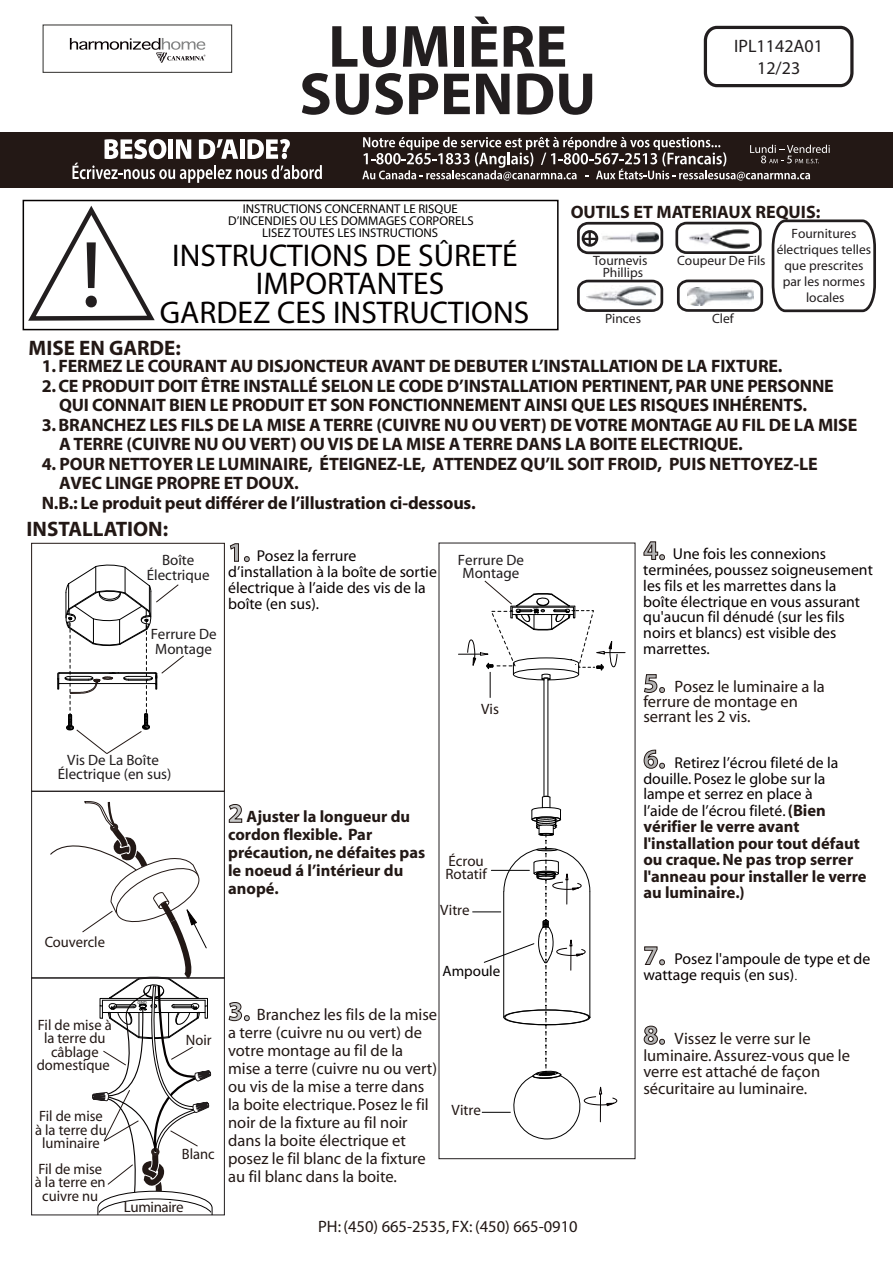
<style>
.page{position:relative;width:893px;height:1263px;background:#fff}
.page>*{position:absolute;margin:0;border:0;box-sizing:border-box;transform-origin:0 0}
.t1{font:94.8px "Myriad";color:#221e1f}
.t2{font:700 60px/47.4px "Myriad";color:#221e1f;text-align:center}
.t3{font:31.5px/28.5px "Myriad";color:#040000;text-align:center}
.t4{font:700 21px "Myriad";color:#231815}
.t5{font:700 18px/19.5px "Myriad";letter-spacing:-.01em;color:#231815}
.t6{font:700 18px/19.5px "Myriad";letter-spacing:-.01em;color:#211714;text-align:center}
.t7{font:700 18px "Myriad";letter-spacing:-.01em;color:#201512}
.t8{font:18px/21.6px "Myriad";color:#221e1f;text-align:center}
.t9{font:16.5px/18px "Myriad";color:#221815}
.t10{font:700 16.5px/16.5px "Myriad";color:#231815}
.t11{font:700 16.5px/18px "Myriad";color:#221815}
.t12{font:16.5px/15px "Myriad";color:#221714}
.t13{font:16.5px "Myriad";color:#211613}
.t14{font:15.75px/15.8px "Myriad";color:#070001}
.t15{font:15px/13.5px "Myriad";color:#231815;text-align:center}
.t16{font:15px/15px "Myriad";color:#211d1e;text-align:center}
.t17{font:15px "Myriad";letter-spacing:-.025em;color:#231815}
.t18{font:15px "Myriad";color:#040000}
.t19{font:15px "Myriad";color:#211613}
.t20{font:13.5px/16.2px "Myriad";color:#221e1f;text-align:center}
.t21{font:12.75px/12px "Myriad";color:#040000;text-align:center}
.t22{font:4.2px "Arial";color:#000}
.t23{font:2.55px "Arial";color:#000}
.s1{color:#211714}
.s2{color:#231815}
.s3{font-weight:700;font-size:27px;color:#b3b3b3}
.s4{font-size:27px;color:#c9caca}
.s5{font-weight:700;font-size:27px;color:#c9caca}
.s6{font-weight:700;font-size:16.5px;color:#231815}
.s7{font-family:"Adobe Song Std";font-weight:300}
</style>
<div class="page">
<svg style="left:230px;top:543px;width:20px;height:19px"></svg>
<svg style="left:228px;top:804px;width:14px;height:19px"></svg>
<svg style="left:228px;top:1002px;width:22px;height:19px"></svg>
<svg style="left:643px;top:541px;width:22px;height:19px"></svg>
<svg style="left:644px;top:674px;width:21px;height:19px"></svg>
<svg style="left:643px;top:749px;width:22px;height:20px"></svg>
<svg style="left:644px;top:946px;width:21px;height:19px"></svg>
<svg style="left:643px;top:1025px;width:22px;height:20px"></svg>
<svg style="left:675px;top:221px;width:87px;height:33px"></svg>
<svg style="left:577px;top:279px;width:87px;height:33px"></svg>
<svg style="left:577px;top:221px;width:87px;height:34px"></svg>
<svg style="left:677px;top:279px;width:87px;height:33px"></svg>
<img style="left:587px;top:286px;width:69px;height:20px">
<svg style="left:28px;top:205px;width:127px;height:116px"></svg>
<div style="left:23px;top:200px;width:536px;height:130px;border:2px solid #040000"></div>
<svg style="left:771px;top:219px;width:105px;height:94px"></svg>
<div style="left:0;top:132px;width:893px;height:55px;background:#231815"></div>
<svg style="left:72px;top:139px;width:250px;height:44px"></svg>
<svg style="left:362px;top:137px;width:468px;height:44px"></svg>
<div style="left:31px;top:543px;width:194px;height:249px;border:1px solid #221815"></div>
<div style="left:43px;top:24px;width:189px;height:49px;background:#fff;border:1px solid #363533"></div>
<svg style="left:70px;top:38px;width:135px;height:25px"></svg>
<svg style="left:703px;top:25px;width:151px;height:63px"></svg>
<svg style="left:57px;top:564px;width:127px;height:190px"></svg>
<div style="left:31px;top:791px;width:194px;height:187px;border:1px solid #221e1f"></div>
<div style="left:31px;top:977px;width:194px;height:238px;border:1px solid #221e1f"></div>
<svg style="left:49px;top:801px;width:164px;height:415px"></svg>
<svg style="left:458px;top:580px;width:167px;height:118px"></svg>
<hr style="left:547px;top:679px;width:1px;height:117px;background:#000">
<hr style="left:544px;top:679px;width:1px;height:117px;background:#000">
<svg style="left:472px;top:796px;width:145px;height:343px"></svg>
<h2 class="t2" style="left:299px;top:25px;width:298px">LUMIÈRE<br>SUSPENDU</h2>
<p class="t8" style="left:734px;top:36px;width:90px">IPL1142A01<br>12/23</p>
<p class="t21" style="left:228px;top:204px;width:247px">INSTRUCTIONS CONCERNANT LE RISQUE<br>D’INCENDIES OU LES DOMMAGES CORPORELS<br>LISEZ TOUTES LES INSTRUCTIONS</p>
<h3 class="t3" style="left:160px;top:242px;width:371px">INSTRUCTIONS DE SÛRETÉ<br>IMPORTANTES<br>GARDEZ CES INSTRUCTIONS</h3>
<p class="t20" style="left:777px;top:226px;width:96px">Fournitures électriques telles que prescrites par les normes locales</p>
<p class="t6" style="left:42px;top:357px;width:742px">1. FERMEZ LE COURANT AU DISJONCTEUR AVANT DE DEBUTER L’INSTALLATION DE LA FIXTURE.</p>
<p class="t6" style="left:42px;top:377px;width:794px">2. CE PRODUIT DOIT ÊTRE INSTALLÉ SELON LE CODE D’INSTALLATION PERTINENT, PAR UNE PERSONNE<br>QUI CONNAIT BIEN LE PRODUIT ET SON FONCTIONNEMENT AINSI QUE LES RISQUES INHÉRENTS.</p>
<p class="t5" style="left:59px;top:416px;width:800px;text-indent:-17px"><span class="s1">3.</span> BRANCHEZ LES FILS DE LA MISE A TERRE (CUIVRE NU OU VERT) DE VOTRE MONTAGE AU FIL DE LA MISE<br>A TERRE (CUIVRE NU OU VERT) OU VIS DE LA MISE A TERRE DANS LA BOITE ELECTRIQUE.</p>
<p class="t5" style="left:42px;top:455px;width:777px">4. POUR NETTOYER LE LUMINAIRE, ÉTEIGNEZ-LE, ATTENDEZ QU’IL SOIT FROID, PUIS NETTOYEZ-LE</p>
<p class="t5" style="left:59px;top:474px;width:241px">AVEC LINGE PROPRE ET DOUX.</p>
<p class="t7" style="left:42px;top:493px;width:436px"><span class="s2">N.B.:</span> Le produit peut différer de l’illustration ci-dessous.</p>
<h3 class="t4" style="left:27px;top:518px;width:143px">INSTALLATION:</h3>
<p class="t5" style="left:571px;top:203px;width:251px">OUTILS ET MATERIAUX REQUIS:</p>
<h1 class="t1" style="left:80px;top:228px;width:23px">!</h1>
<p class="t20" style="left:593px;top:255px;width:56px;line-height:12px">Tournevis<br>Phillips</p>
<p class="t20" style="left:677px;top:253px;width:90px">Coupeur De Fils</p>
<p class="t20" style="left:605px;top:311px;width:37px">Pinces</p>
<p class="t20" style="left:712px;top:311px;width:23px">Clef</p>
<h3 class="t4" style="left:29px;top:337px;width:154px">MISE EN GARDE:</h3>
<p class="t16" style="left:147px;top:553px;width:64px">Boîte<br>Électrique</p>
<p class="t16" style="left:151px;top:627px;width:67px">Ferrure De<br>Montage</p>
<p class="t14" style="left:228px;top:549px;width:210px"><span class="s3">1.</span> Posez la ferrure d’installation à la boîte de sortie électrique à l’aide des vis de la boîte (en sus).</p>
<p class="t16" style="left:458px;top:553px;width:67px;line-height:13.5px">Ferrure De<br>Montage</p>
<p class="t23" style="left:533px;top:607px;width:7px">GND</p>
<p class="t19" style="left:481px;top:701px;width:19px">Vis</p>
<p class="t16" style="left:58px;top:754px;width:115px;line-height:13.5px">Vis De La Boîte<br>Électrique (en sus)</p>
<p class="t15" style="left:45px;top:936px;width:62px">Couvercle</p>
<p class="t15" style="left:37px;top:1018px;width:77px">Fil de mise à la terre du câblage domestique</p>
<p class="t15" style="left:35px;top:1110px;width:73px">Fil de mise à la terre du luminaire</p>
<p class="t15" style="left:35px;top:1162px;width:72px">Fil de mise à la terre en cuivre nu</p>
<p class="t22" style="left:137px;top:999px;width:11px">GND</p>
<p class="t15" style="left:186px;top:1034px;width:27px">Noir</p>
<p class="t15" style="left:182px;top:1148px;width:34px">Blanc</p>
<p class="t17" style="left:124px;top:1199px;width:61px">Luminaire</p>
<p class="t11" style="left:228px;top:808px;width:199px"><span class="s4">2</span> Ajuster la longueur du cordon flexible. Par précaution, ne défaites pas le noeud á l’intérieur du anopé.</p>
<p class="t15" style="left:445px;top:855px;width:43px;text-align:left">Écrou<br>Rotatif</p>
<p class="t15" style="left:440px;top:904px;width:31px">Vitre</p>
<p class="t18" style="left:443px;top:964px;width:59px">Ampoule</p>
<p class="t9" style="left:228px;top:1006px;width:211px"><span class="s5">3.</span> Branchez les fils de la mise a terre (cuivre nu ou vert) de votre montage au fil de la mise a terre (cuivre nu ou vert) ou vis de la mise a terre dans la boite electrique. Posez le fil noir de la fixture au fil noir dans la boite électrique et posez le fil blanc de la fixture au fil blanc dans la boite.</p>
<p class="t15" style="left:451px;top:1104px;width:31px">Vitre</p>
<p class="t13" style="left:318px;top:1219px;width:261px">PH: (450) 665-2535, FX: (450) 665-0910</p>
<p class="t14" style="left:643px;top:547px;width:231px"><span class="s3">4.</span> Une fois les connexions terminées, poussez soigneusement les fils et les marrettes dans la boîte électrique en vous assurant qu'aucun fil dénudé (sur les fils noirs et blancs) est visible des marrettes.</p>
<p class="t12" style="left:643px;top:680px;width:183px"><span class="s3">5.</span> Posez le luminaire a la ferrure de montage en serrant les 2 vis.</p>
<p class="t14" style="left:643px;top:755px;width:196px"><span class="s3">6.</span> Retirez l’écrou fileté de la douille. Posez le globe sur la lampe et serrez en place à l’aide de l’écrou fileté. <span class="s6">(Bien</span></p>
<p class="t10" style="left:643px;top:819px;width:225px">vérifier le verre avant l'installation pour tout défaut ou craque. Ne pas trop serrer l'anneau pour installer le verre au luminaire.)</p>
<p class="t14" style="left:643px;top:952px;width:229px"><span class="s3">7.</span> Posez l'ampoule de type et de wattage requis (en sus)<span class="s7">.</span></p>
<p class="t9" style="left:643px;top:1031px;width:208px;line-height:16.5px"><span class="s3">8.</span> Vissez le verre sur le luminaire. Assurez-vous que le verre est attaché de façon sécuritaire au luminaire.</p>
</div>
